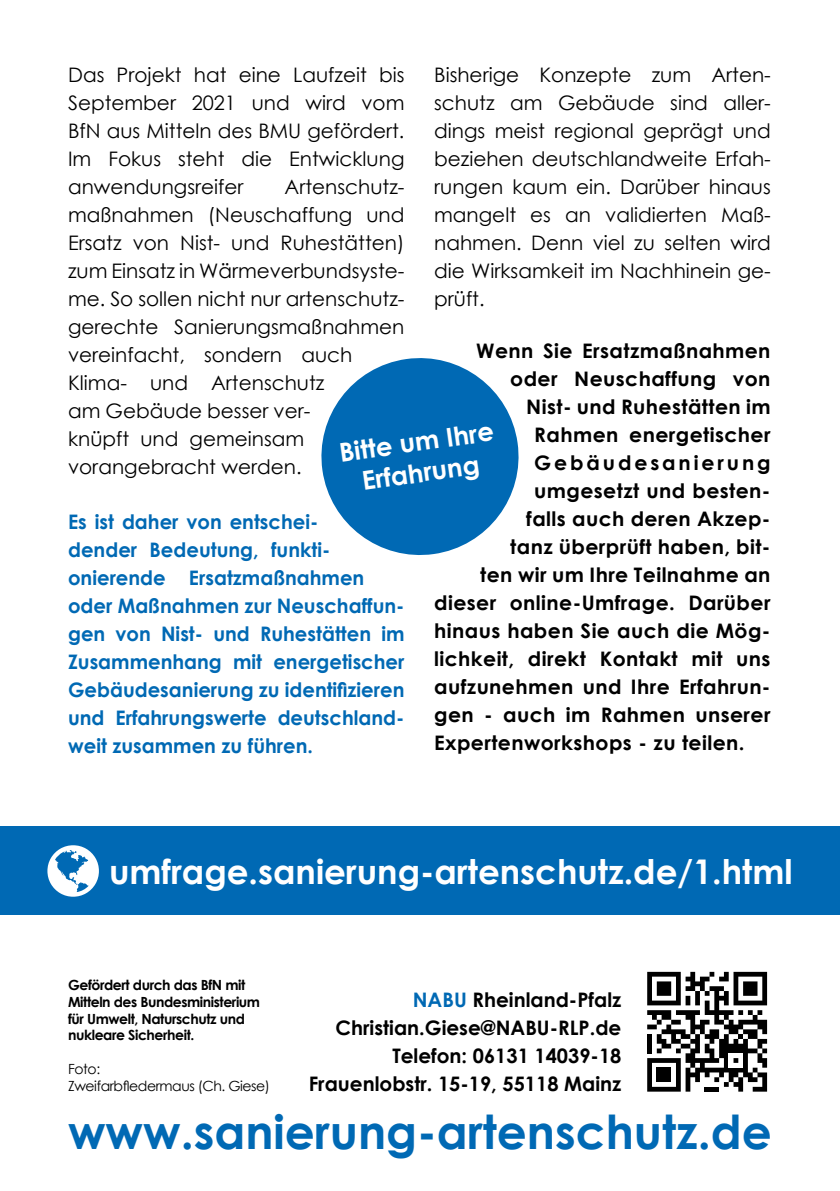
<style>
.page{position:relative;width:840px;height:1191px;background:#fff}
.page>*{position:absolute;margin:0;border:0;box-sizing:border-box;transform-origin:0 0}
.t1{font:700 46.8px "Century Gothic";color:#0069b4}
.t2{font:700 34px "Century Gothic";color:#fff}
.t3{font:700 26px/31.2px "Century Gothic";color:#fff;text-align:center}
.t4{font:20px/28px "Century Gothic";color:#000;text-align:justify}
.t5{font:700 20px "Century Gothic";letter-spacing:.02em;color:#000}
.t6{font:700 20px/28px "Century Gothic";color:#0069b4}
.t7{font:700 20px/28px "Century Gothic";color:#000;text-align:right}
.t8{font:700 20px "Century Gothic";letter-spacing:.14em;color:#000}
.t9{font:700 14px/16.8px "Century Gothic";letter-spacing:-.03em;color:#000}
.t10{font:14px/16.8px "Century Gothic";letter-spacing:-.03em;color:#000}
.s1{color:#0069b4}
</style>
<div class="page">
<div style="left:0;top:826px;width:839px;height:89px;background:#0069b4"></div>
<svg style="left:321px;top:358px;width:198px;height:197px;fill:#0069b4"></svg>
<svg style="left:647px;top:971px;width:119px;height:120px"></svg>
<div style="left:704px;top:1086px;width:14px;height:5px;background:#000"></div>
<svg style="left:47px;top:845px;width:52px;height:51px"></svg>
<p class="t4" style="left:434px;top:60px;width:338px">Bisherige Konzepte zum Arten&shy;schutz am Gebäude sind aller&shy;dings meist regional geprägt und beziehen deutschlandweite Erfah&shy;rungen kaum ein. Darüber hinaus mangelt es an validierten Maß&shy;nahmen. Denn viel zu selten wird die Wirksamkeit im Nachhinein ge&shy;prüft.</p>
<p class="t4" style="left:68px;top:60px;width:338px">Das Projekt hat eine Laufzeit bis September 2021 und wird vom BfN aus Mitteln des BMU gefördert.<br>Im Fokus steht die Entwicklung anwendungsreifer</p>
<p class="t4" style="left:68px;top:172px;width:338px;text-align:left;text-indent:216px">Artenschutz&shy;maßnahmen (Neuschaffung und<br>Ersatz von Nist- und Ruhestätten) zum Einsatz in Wärmeverbundsyste&shy;me. So sollen nicht nur artenschutz&shy;gerechte Sanierungsmaßnahmen vereinfacht, sondern auch<br>Klima- und Artenschutz<br>am Gebäude besser ver-<br>knüpft und gemeinsam vorangebracht werden.</p>
<p class="t5" style="left:476px;top:336px;width:296px">Wenn Sie Ersatzmaßnahmen</p>
<p class="t5" style="left:510px;top:364px;width:261px">oder Neuschaffung von</p>
<p class="t5" style="left:526px;top:392px;width:246px">Nist- und Ruhestätten im</p>
<p class="t5" style="left:534px;top:420px;width:237px">Rahmen energetischer</p>
<p class="t8" style="left:534px;top:448px;width:238px">Gebäudesanierung</p>
<p class="t5" style="left:534px;top:476px;width:238px">umgesetzt und besten-</p>
<p class="t5" style="left:526px;top:504px;width:246px">falls auch deren Akzep-</p>
<p class="t5" style="left:510px;top:532px;width:262px">tanz überprüft haben, bit-</p>
<p class="t5" style="left:480px;top:560px;width:291px">ten wir um Ihre Teilnahme an</p>
<p class="t5" style="left:434px;top:588px;width:337px">dieser online-Umfrage. Darüber</p>
<p class="t5" style="left:434px;top:616px;width:338px">hinaus haben Sie auch die Mög-</p>
<p class="t5" style="left:434px;top:644px;width:338px">lichkeit, direkt Kontakt mit uns</p>
<p class="t5" style="left:434px;top:672px;width:338px">aufzunehmen und Ihre Erfahrun-</p>
<p class="t5" style="left:434px;top:700px;width:337px">gen - auch im Rahmen unserer</p>
<p class="t5" style="left:434px;top:728px;width:312px">Expertenworkshops - zu teilen.</p>
<h3 class="t3" style="left:337px;top:436px;width:157px;rotate:-8deg">Bitte um Ihre<br>Erfahrung</h3>
<p class="t6" style="left:68px;top:507px;width:338px">Es ist daher von entschei-<br>dender Bedeutung, funkti&shy;onierende Ersatzmaßnahmen oder Maßnahmen zur Neuschaffun&shy;gen von Nist- und Ruhestätten im<br>Zusammenhang mit energetischer<br>Gebäudesanierung zu identifizieren und Erfahrungswerte deutschland&shy;weit zusammen zu führen.</p>
<h2 class="t2" style="left:109px;top:845px;width:684px">umfrage.sanierung-artenschutz.de/1.html</h2>
<p class="t9" style="left:68px;top:975px;width:193px">Gefördert durch das BfN mit<br>Mitteln des Bundesministerium für Umwelt, Naturschutz und nukleare Sicherheit.</p>
<p class="t10" style="left:68px;top:1060px;width:203px">Foto:<br>Zweifarbfledermaus (Ch. Giese)</p>
<p class="t7" style="left:308px;top:984px;width:314px"><span class="s1">NABU</span> Rheinland-Pfalz<br>Christian.Giese@NABU-RLP.de<br>Telefon: 06131 14039-18<br>Frauenlobstr. 15-19, 55118 Mainz</p>
<h1 class="t1" style="left:68px;top:1097px;width:705px">www.sanierung-artenschutz.de</h1>
</div>
